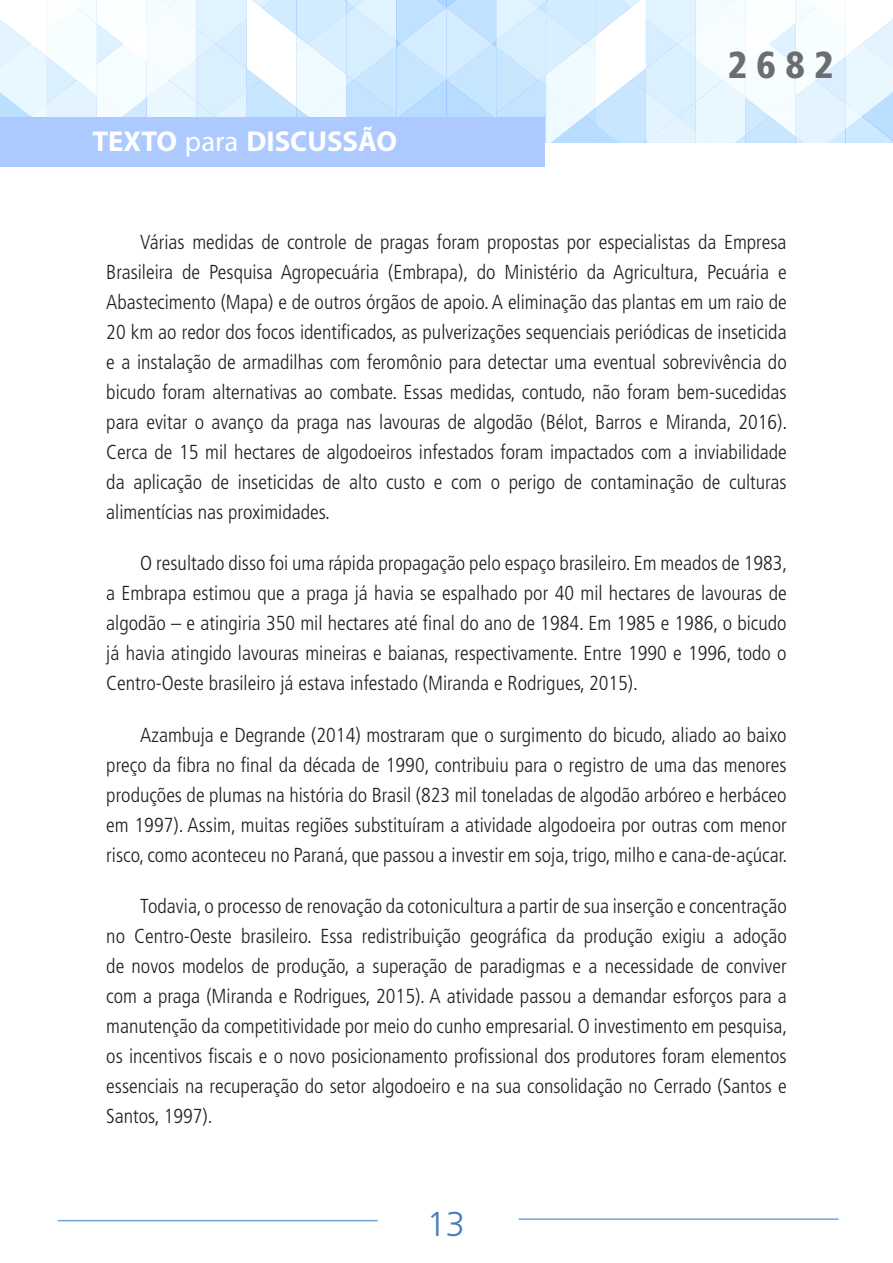
<style>
.page{position:relative;width:893px;height:1263px;background:#fff}
.page>*{position:absolute;margin:0;border:0;box-sizing:border-box;transform-origin:0 0}
.t1{font:900 condensed 37.5px "Frutiger LT Pro";color:#6c6d70}
.t2{font:300 34.5px "Frutiger LT Pro";color:#4b7cbe}
.t3{font:700 28.8px "Myriad Pro";color:#fff}
.texto_corrido{font:300 condensed 20.25px/30px "Frutiger LT Pro";color:#231f20;text-align:justify}
.s1{font-weight:400}
</style>
<div class="page">
<svg style="left:0;top:0;width:893px;height:143px"></svg>
<div style="left:0;top:118px;width:545px;height:49px;background:#accaff"></div>
<hr style="left:519px;top:1218px;width:319px;height:2px;background:#6fa5d9">
<hr style="left:58px;top:1220px;width:320px;height:1px;background:#6fa5d9">
<h3 class="t3" style="left:92px;top:122px;width:306px">TEXTO <span class="s1">para</span> DISCUSSÃO</h3>
<h1 class="t1" style="left:728px;top:42px;width:108px">2682</h1>
<p class="texto_corrido" style="left:106px;top:227px;width:683px;text-indent:34px">Várias medidas de controle de pragas foram propostas por especialistas da Empresa Brasileira de Pesquisa Agropecuária (Embrapa), do Ministério da Agricultura, Pecuária e Abastecimento (Mapa) e de outros órgãos de apoio. A eliminação das plantas em um raio de 20 km ao redor dos focos identificados, as pulverizações sequenciais periódicas de inseticida e a instalação de armadilhas com feromônio para detectar uma eventual sobrevivência do bicudo foram alternativas ao combate. Essas medidas, contudo, não foram bem-sucedidas para evitar o avanço da praga nas lavouras de algodão (Bélot, Barros e Miranda, 2016).<br>Cerca de 15 mil hectares de algodoeiros infestados foram impactados com a inviabilidade da aplicação de inseticidas de alto custo e com o perigo de contaminação de culturas alimentícias nas proximidades.</p>
<p class="texto_corrido" style="left:106px;top:549px;width:683px;text-indent:34px">O resultado disso foi uma rápida propagação pelo espaço brasileiro. Em meados de 1983, a Embrapa estimou que a praga já havia se espalhado por 40 mil hectares de lavouras de algodão – e atingiria 350 mil hectares até final do ano de 1984. Em 1985 e 1986, o bicudo já havia atingido lavouras mineiras e baianas, respectivamente. Entre 1990 e 1996, todo o Centro-Oeste brasileiro já estava infestado (Miranda e Rodrigues, 2015).</p>
<p class="texto_corrido" style="left:106px;top:720px;width:683px;text-indent:34px">Azambuja e Degrande (2014) mostraram que o surgimento do bicudo, aliado ao baixo preço da fibra no final da década de 1990, contribuiu para o registro de uma das menores produções de plumas na história do Brasil (823 mil toneladas de algodão arbóreo e herbáceo em 1997). Assim, muitas regiões substituíram a atividade algodoeira por outras com menor risco, como aconteceu no Paraná, que passou a investir em soja, trigo, milho e cana-de-açúcar.</p>
<p class="texto_corrido" style="left:106px;top:891px;width:683px;text-indent:34px">Todavia, o processo de renovação da cotonicultura a partir de sua inserção e concentração no Centro-Oeste brasileiro. Essa redistribuição geográfica da produção exigiu a adoção de novos modelos de produção, a superação de paradigmas e a necessidade de conviver com a praga (Miranda e Rodrigues, 2015). A atividade passou a demandar esforços para a manutenção da competitividade por meio do cunho empresarial. O investimento em pesquisa, os incentivos fiscais e o novo posicionamento profissional dos produtores foram elementos essenciais na recuperação do setor algodoeiro e na sua consolidação no Cerrado (Santos e Santos, 1997).</p>
<h2 class="t2" style="left:427px;top:1204px;width:40px">13</h2>
</div>
